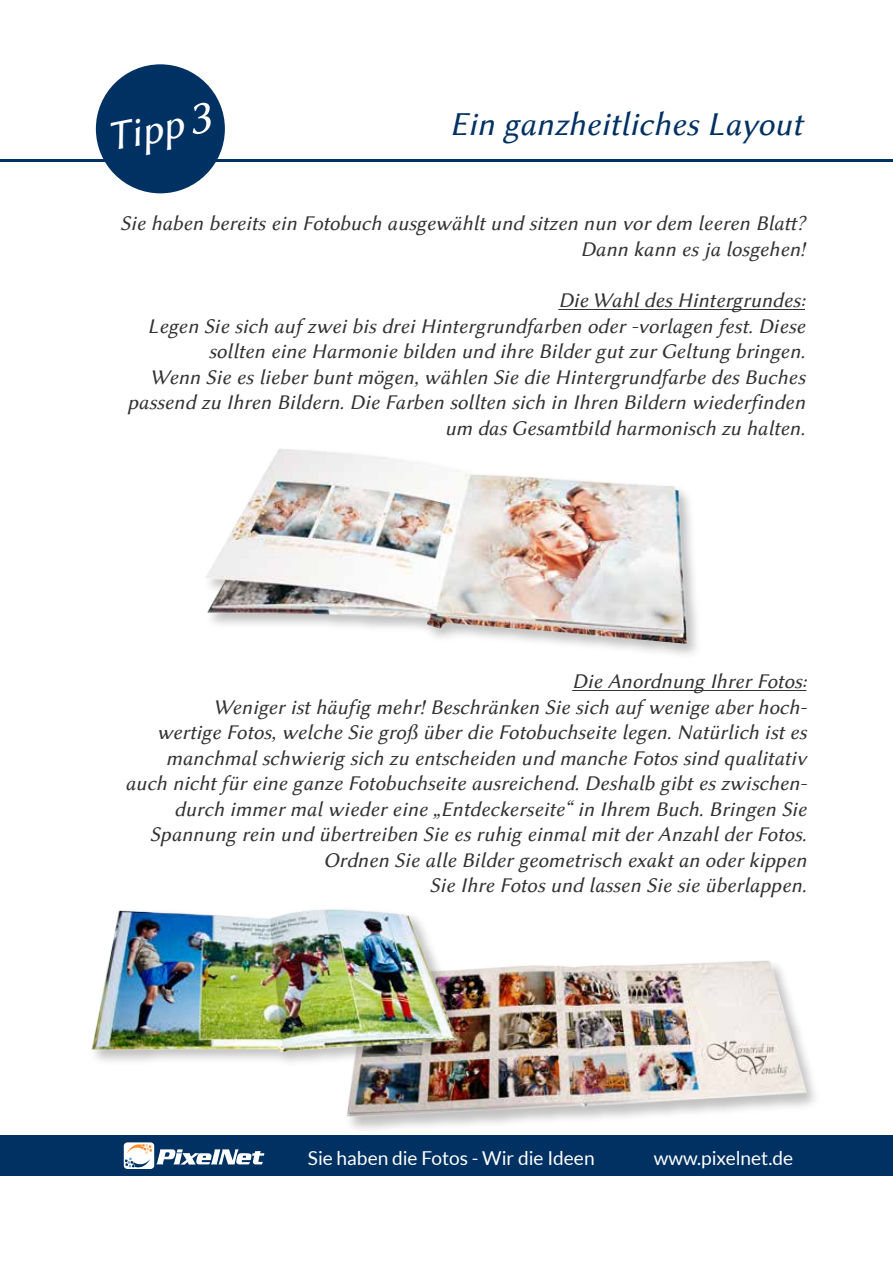
<style>
.page{position:relative;width:893px;height:1263px;background:#fff}
.page>*{position:absolute;margin:0;border:0;box-sizing:border-box;transform-origin:0 0}
.t1{font:42.45px "Lin Biolinum Sl";color:#fff}
.t2{font:34.05px "Lin Biolinum Sl";color:#003163}
.t3{font:21.3px/25.5px "Lin Biolinum Sl";color:#333;text-align:right}
.t4{font:19.2px "Lato";color:#fff}
.s1{font-size:51px}
</style>
<div class="page">
<div style="left:96px;top:64px;width:129px;height:129px;background:#003163;border-radius:50%"></div>
<hr style="left:0;top:159px;width:893px;height:3px;background:#003163">
<hr style="left:558px;top:309px;width:247px;height:1px;background:#333">
<img style="left:206px;top:449px;width:489px;height:204px">
<hr style="left:572px;top:690px;width:234px;height:1px;background:#333">
<img style="left:346px;top:960px;width:472px;height:163px">
<img style="left:285px;top:960px;width:192px;height:111px">
<img style="left:91px;top:909px;width:371px;height:152px">
<div style="left:0;top:1135px;width:893px;height:41px;background:#003163"></div>
<div style="left:124px;top:1142px;width:30px;height:27px;background:#fff;border-radius:4px"></div>
<svg style="left:125px;top:1144px;width:139px;height:24px"></svg>
<h1 class="t1" style="left:102px;top:114px;width:107px;rotate:-11deg">Tipp<span class="s1">3</span></h1>
<h2 class="t2" style="left:450px;top:104px;width:354px">Ein ganzheitliches Layout</h2>
<p class="t3" style="left:120px;top:211px;width:686px">Sie haben bereits ein Fotobuch ausgewählt und sitzen nun vor dem leeren Blatt?<br>Dann kann es ja losgehen!</p>
<p class="t3" style="left:127px;top:287px;width:679px">Die Wahl des Hintergrundes:<br>Legen Sie sich auf zwei bis drei Hintergrundfarben oder -vorlagen fest. Diese sollten eine Harmonie bilden und ihre Bilder gut zur Geltung bringen.<br>Wenn Sie es lieber bunt mögen, wählen Sie die Hintergrundfarbe des Buches passend zu Ihren Bildern. Die Farben sollten sich in Ihren Bildern wiederfinden um das Gesamtbild harmonisch zu halten.</p>
<p class="t3" style="left:125px;top:668px;width:684px">Die Anordnung Ihrer Fotos:<br>Weniger ist häufig mehr! Beschränken Sie sich auf wenige aber hoch-<br>wertige Fotos, welche Sie groß über die Fotobuchseite legen. Natürlich ist es manchmal schwierig sich zu entscheiden und manche Fotos sind qualitativ auch nicht für eine ganze Fotobuchseite ausreichend. Deshalb gibt es zwischen&shy;durch immer mal wieder eine „Entdeckerseite“ in Ihrem Buch. Bringen Sie Spannung rein und übertreiben Sie es ruhig einmal mit der Anzahl der Fotos.<br>Ordnen Sie alle Bilder geometrisch exakt an oder kippen<br>Sie Ihre Fotos und lassen Sie sie überlappen.</p>
<p class="t4" style="left:308px;top:1147px;width:288px">Sie haben die Fotos - Wir die Ideen</p>
<p class="t4" style="left:654px;top:1147px;width:141px">www.pixelnet.de</p>
</div>
